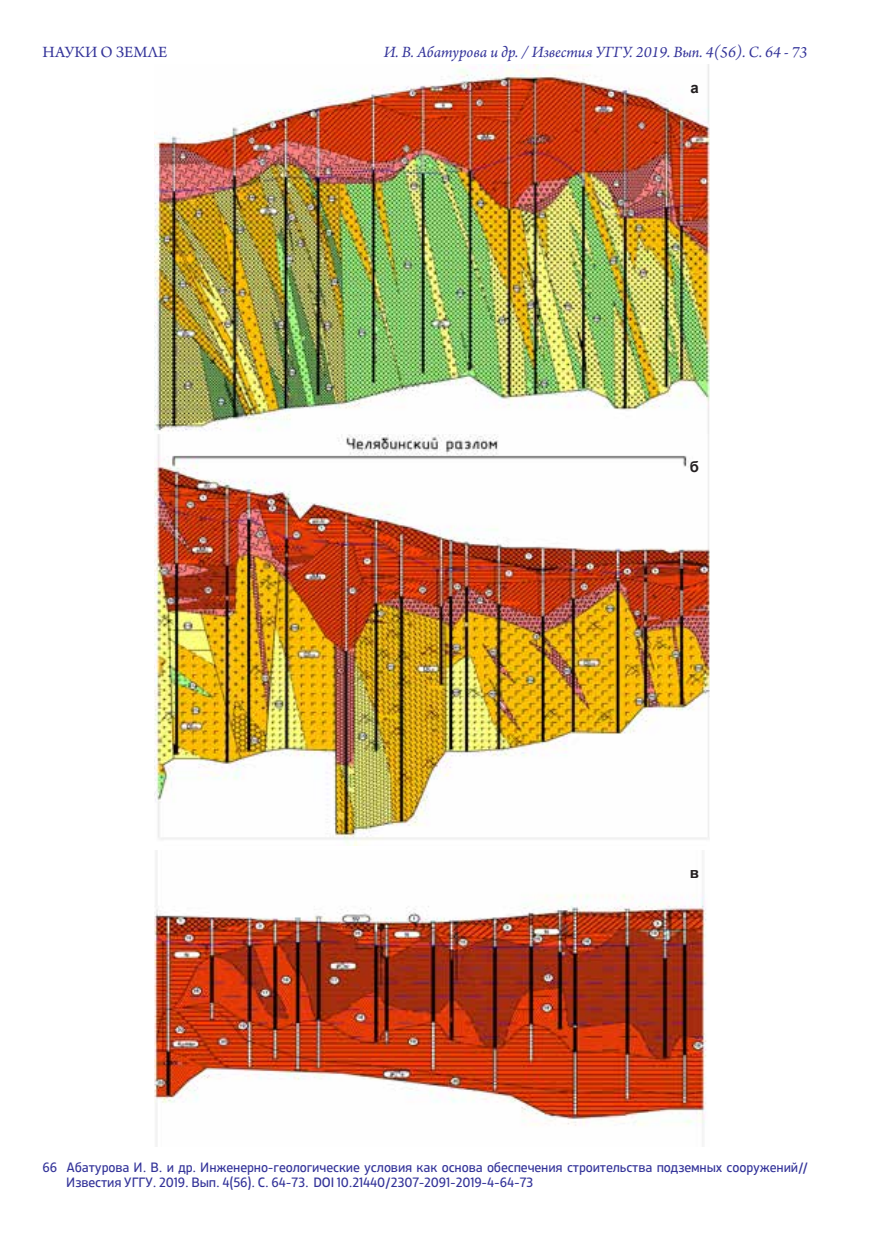
<style>
.page{position:relative;width:872px;height:1234px;background:#fff}
.page>*{position:absolute;margin:0;border:0;box-sizing:border-box;transform-origin:0 0}
.t1{font:italic 16.5px "Arno Pro";color:#339}
.t2{font:16.5px "Arno Pro";letter-spacing:.005em;color:#339}
.t3{font:700 15px "Arial";color:#231f20}
.t4{font:13.5px/15px "XXII Centar";letter-spacing:-.01em;color:#339}
</style>
<div class="page">
<img style="left:154px;top:65px;width:556px;height:369px">
<img style="left:154px;top:434px;width:556px;height:411px">
<img style="left:154px;top:850px;width:553px;height:296px">
<p class="t2" style="left:43px;top:43px;width:126px">НАУКИ О ЗЕМЛЕ</p>
<p class="t1" style="left:384px;top:42px;width:425px">И. В. Абатурова и др. / Известия УГГУ. 2019. Вып. 4(56). С. 64 - 73</p>
<p class="t3" style="left:690px;top:77px;width:10px">а</p>
<p class="t3" style="left:690px;top:456px;width:11px">б</p>
<p class="t3" style="left:690px;top:862px;width:11px">в</p>
<p class="t4" style="left:67px;top:1159px;width:743px;text-indent:-24px">66 Абатурова И. В. и др. Инженерно-геологические условия как основа обеспечения строительства подземных сооружений//<br>Известия УГГУ. 2019. Вып. 4(56). С. 64-73. DOI 10.21440/2307-2091-2019-4-64-73</p>
</div>
